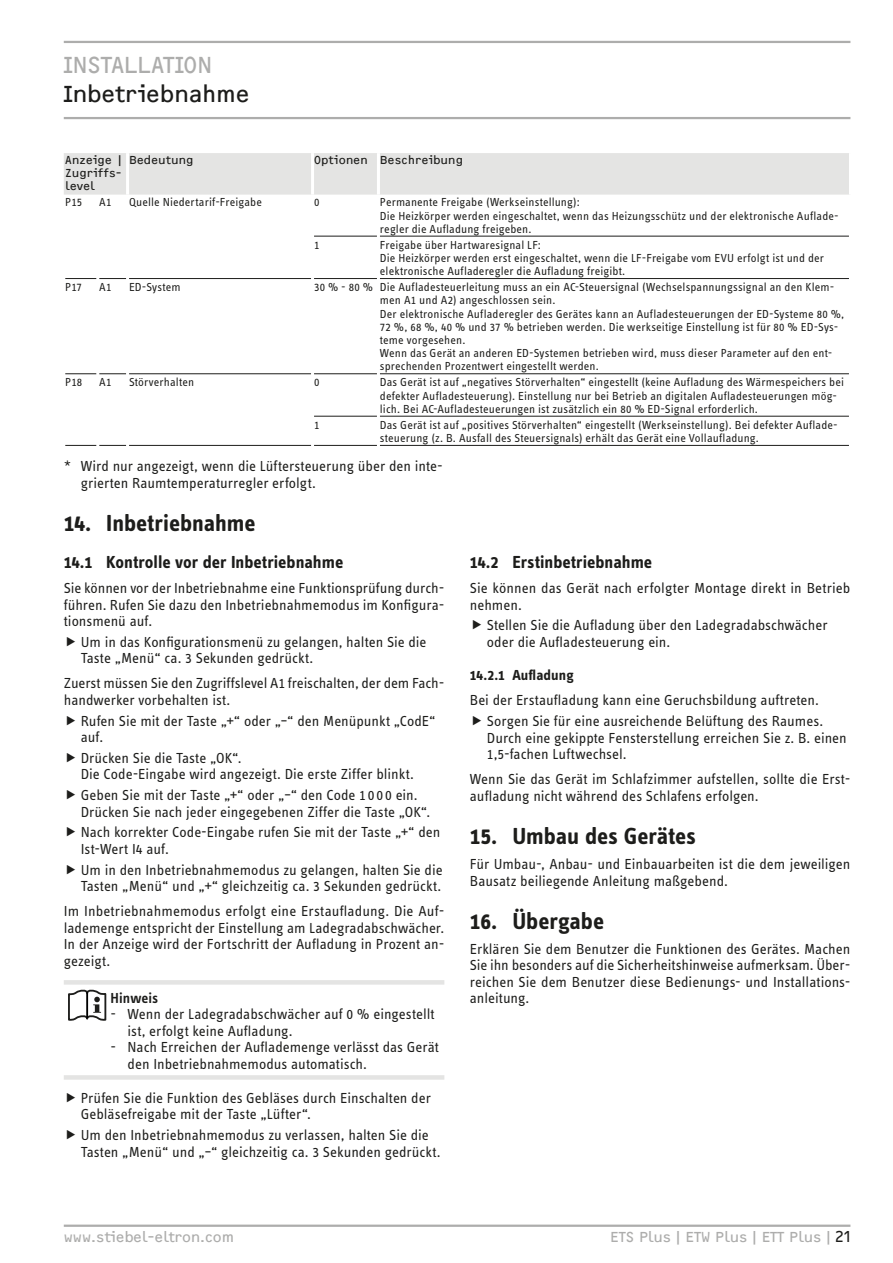
<style>
.page{position:relative;width:893px;height:1263px;background:#fff}
.page>*{position:absolute;margin:0;border:0;box-sizing:border-box;transform-origin:0 0}
.t1{font:700 24px "STE Info Text";color:#1d1d1b}
.t2{font:24px "F2 FOCR Bczyk Com";color:#1d1d1b}
.t3{font:24px "F2 FOCR Bczyk Com";color:#adadac}
.t4{font:700 18px "STE Info Text";color:#1d1d1b}
.t5{font:15px/16.5px "STE Info Text";color:#1d1d1b}
.t6{font:15px "F2 FOCR Bczyk Com";color:#adadac}
.t7{font:700 15px "STE Info Text";letter-spacing:.005em;color:#1d1d1b}
.t8{font:600 15px "STE Info Text";letter-spacing:.005em;color:#1d1d1b}
.t9{font:12px/13.2px "STE Info Text";letter-spacing:.01em;color:#1d1d1b}
.t10{font:12px/13.2px "F2 FOCR Bczyk Com";letter-spacing:.015em;color:#1d1d1b}
.s1{color:#1d1d1b}
</style>
<div class="page">
<hr style="left:64px;top:41px;width:786px;height:2px;background:#adadac">
<hr style="left:64px;top:117px;width:786px;height:2px;background:#adadac">
<hr style="left:64px;top:1224px;width:786px;height:3px;background:#adadac">
<div style="left:64px;top:153px;width:785px;height:42px;background:#e4e4e3"></div>
<hr style="left:311px;top:153px;width:3px;height:42px;background:#fff">
<hr style="left:377px;top:153px;width:3px;height:42px;background:#fff">
<hr style="left:126px;top:153px;width:3px;height:42px;background:#fff">
<hr style="left:314px;top:236px;width:63px;height:1px;background:#1d1d1b">
<hr style="left:380px;top:236px;width:469px;height:1px;background:#1d1d1b">
<hr style="left:65px;top:278px;width:31px;height:1px;background:#1d1d1b">
<svg style="left:99px;top:278px;width:27px;height:1px"></svg>
<hr style="left:129px;top:278px;width:182px;height:1px;background:#1d1d1b">
<hr style="left:314px;top:278px;width:63px;height:1px;background:#1d1d1b">
<hr style="left:380px;top:278px;width:469px;height:1px;background:#1d1d1b">
<hr style="left:65px;top:373px;width:31px;height:1px;background:#1d1d1b">
<svg style="left:99px;top:373px;width:27px;height:1px"></svg>
<hr style="left:129px;top:373px;width:182px;height:1px;background:#1d1d1b">
<hr style="left:314px;top:373px;width:63px;height:1px;background:#1d1d1b">
<hr style="left:380px;top:373px;width:469px;height:1px;background:#1d1d1b">
<hr style="left:314px;top:416px;width:63px;height:1px;background:#1d1d1b">
<hr style="left:380px;top:416px;width:469px;height:1px;background:#1d1d1b">
<hr style="left:65px;top:445px;width:31px;height:1px;background:#1d1d1b">
<svg style="left:99px;top:445px;width:27px;height:1px"></svg>
<hr style="left:129px;top:445px;width:182px;height:1px;background:#1d1d1b">
<hr style="left:314px;top:445px;width:63px;height:1px;background:#1d1d1b">
<hr style="left:380px;top:445px;width:469px;height:1px;background:#1d1d1b">
<div style="left:64px;top:980px;width:380px;height:5px;background:#e4e4e3"></div>
<div style="left:64px;top:1075px;width:380px;height:5px;background:#e4e4e3"></div>
<svg style="left:68px;top:990px;width:38px;height:31px"></svg>
<hr style="left:86px;top:993px;width:2px;height:24px;background:#000">
<h1 class="t3" style="left:64px;top:51px;width:22px">Installati</h1>
<h1 class="t3" style="left:184px;top:51px;width:26px">on</h1>
<h1 class="t2" style="left:64px;top:80px;width:187px">Inbetriebnahme</h1>
<p class="t10" style="left:65px;top:153px;width:130px">Anzeige | Bedeutung<br>Zugriffs-<br>level</p>
<p class="t10" style="left:314px;top:153px;width:151px">Optionen Beschreibung</p>
<p class="t9" style="left:65px;top:196px;width:19px">P15</p>
<p class="t9" style="left:99px;top:196px;width:14px">A1</p>
<p class="t9" style="left:129px;top:196px;width:134px">Quelle Niedertarif-Freigabe</p>
<p class="t9" style="left:314px;top:196px;width:7px">0</p>
<p class="t9" style="left:380px;top:196px;width:460px">Permanente Freigabe (Werkseinstellung):<br>Die Heizkörper werden eingeschaltet, wenn das Heizungsschütz und der elektronische Auflade&shy;regler die Aufladung freigeben.</p>
<p class="t9" style="left:314px;top:238px;width:7px">1</p>
<p class="t9" style="left:380px;top:238px;width:446px">Freigabe über Hartwaresignal LF:<br>Die Heizkörper werden erst eingeschaltet, wenn die LF-Freigabe vom EVU erfolgt ist und der elektronische Aufladeregler die Aufladung freigibt.</p>
<p class="t9" style="left:65px;top:281px;width:18px">P17</p>
<p class="t9" style="left:99px;top:281px;width:14px">A1</p>
<p class="t9" style="left:129px;top:281px;width:53px">ED-System</p>
<p class="t9" style="left:380px;top:281px;width:466px;text-indent:-66px">30 % - 80 % Die Aufladesteuerleitung muss an ein AC-Steuersignal (Wechselspannungssignal an den Klem&shy;men A1 und A2) angeschlossen sein.<br>Der elektronische Aufladeregler des Gerätes kann an Aufladesteuerungen der ED-Systeme 80 %, 72 %, 68 %, 40 % und 37 % betrieben werden. Die werkseitige Einstellung ist für 80 % ED-Sys&shy;teme vorgesehen.<br>Wenn das Gerät an anderen ED-Systemen betrieben wird, muss dieser Parameter auf den ent&shy;sprechenden Prozentwert eingestellt werden.</p>
<p class="t9" style="left:65px;top:376px;width:19px">P18</p>
<p class="t9" style="left:99px;top:376px;width:14px">A1</p>
<p class="t9" style="left:129px;top:376px;width:67px">Störverhalten</p>
<p class="t9" style="left:314px;top:376px;width:7px">0</p>
<p class="t9" style="left:380px;top:376px;width:466px">Das Gerät ist auf „negatives Störverhalten“ eingestellt (keine Aufladung des Wärmespeichers bei defekter Aufladesteuerung). Einstellung nur bei Betrieb an digitalen Aufladesteuerungen mög&shy;lich. Bei AC-Aufladesteuerungen ist zusätzlich ein 80 % ED-Signal erforderlich.</p>
<p class="t9" style="left:314px;top:418px;width:7px">1</p>
<p class="t9" style="left:380px;top:418px;width:459px">Das Gerät ist auf „positives Störverhalten“ eingestellt (Werkseinstellung). Bei defekter Auflade&shy;steuerung (z. B. Ausfall des Steuersignals) erhält das Gerät eine Vollaufladung.</p>
<p class="t5" style="left:81px;top:458px;width:364px;text-indent:-17px">* Wird nur angezeigt, wenn die Lüftersteuerung über den inte&shy;grierten Raumtemperaturregler erfolgt.</p>
<h1 class="t1" style="left:64px;top:509px;width:193px">14. Inbetriebnahme</h1>
<p class="t4" style="left:64px;top:551px;width:281px">14.1 Kontrolle vor der Inbetriebnahme</p>
<p class="t5" style="left:64px;top:580px;width:382px;text-align:justify">Sie können vor der Inbetriebnahme eine Funktionsprüfung durch&shy;führen. Rufen Sie dazu den Inbetriebnahmemodus im Konfigura&shy;tionsmenü auf.</p>
<p class="t5" style="left:81px;top:633px;width:347px">Um in das Konfigurationsmenü zu gelangen, halten Sie die<br>Taste „Menü“ ca. 3 Sekunden gedrückt.</p>
<p class="t5" style="left:64px;top:675px;width:382px">Zuerst müssen Sie den Zugriffslevel A1 freischalten, der dem Fach&shy;handwerker vorbehalten ist.</p>
<p class="t5" style="left:81px;top:712px;width:356px">Rufen Sie mit der Taste „+“ oder „–“ den Menüpunkt „CodE“ auf.</p>
<p class="t5" style="left:81px;top:749px;width:335px">Drücken Sie die Taste „OK“.<br>Die Code-Eingabe wird angezeigt. Die erste Ziffer blinkt.</p>
<p class="t5" style="left:81px;top:787px;width:351px">Geben Sie mit der Taste „+“ oder „–“ den Code 1 0 0 0 ein.<br>Drücken Sie nach jeder eingegebenen Ziffer die Taste „OK“.</p>
<p class="t5" style="left:81px;top:824px;width:361px">Nach korrekter Code-Eingabe rufen Sie mit der Taste „+“ den<br>Ist-Wert I4 auf.</p>
<p class="t5" style="left:81px;top:861px;width:363px">Um in den Inbetriebnahmemodus zu gelangen, halten Sie die<br>Tasten „Menü“ und „+“ gleichzeitig ca. 3 Sekunden gedrückt.</p>
<p class="t5" style="left:64px;top:903px;width:382px;text-align:justify">Im Inbetriebnahmemodus erfolgt eine Erstaufladung. Die Auf&shy;lademenge entspricht der Einstellung am Ladegradabschwächer.<br>In der Anzeige wird der Fortschritt der Aufladung in Prozent an&shy;gezeigt.</p>
<p class="t8" style="left:111px;top:989px;width:49px">Hinweis</p>
<p class="t5" style="left:128px;top:1006px;width:309px;text-indent:-17px">- Wenn der Ladegradabschwächer auf 0 % eingestellt ist, erfolgt keine Aufladung.</p>
<p class="t5" style="left:128px;top:1039px;width:313px;text-indent:-17px">- Nach Erreichen der Auflademenge verlässt das Gerät den Inbetriebnahmemodus automatisch.</p>
<p class="t5" style="left:81px;top:1090px;width:352px">Prüfen Sie die Funktion des Gebläses durch Einschalten der<br>Gebläsefreigabe mit der Taste „Lüfter“.</p>
<p class="t5" style="left:81px;top:1127px;width:361px">Um den Inbetriebnahmemodus zu verlassen, halten Sie die<br>Tasten „Menü“ und „–“ gleichzeitig ca. 3 Sekunden gedrückt.</p>
<p class="t4" style="left:470px;top:551px;width:184px">14.2 Erstinbetriebnahme</p>
<p class="t5" style="left:470px;top:580px;width:382px">Sie können das Gerät nach erfolgter Montage direkt in Betrieb nehmen.</p>
<p class="t5" style="left:487px;top:617px;width:342px">Stellen Sie die Aufladung über den Ladegradabschwächer oder die Aufladesteuerung ein.</p>
<p class="t7" style="left:470px;top:666px;width:105px">14.2.1 Aufladung</p>
<p class="t5" style="left:470px;top:690px;width:355px;line-height:20.7px;text-align:right">Bei der Erstaufladung kann eine Geruchsbildung auftreten.<br>Sorgen Sie für eine ausreichende Belüftung des Raumes.</p>
<p class="t5" style="left:487px;top:729px;width:361px">Durch eine gekippte Fensterstellung erreichen Sie z. B. einen<br>1,5-fachen Luftwechsel.</p>
<p class="t5" style="left:470px;top:771px;width:382px">Wenn Sie das Gerät im Schlafzimmer aufstellen, sollte die Erst&shy;aufladung nicht während des Schlafens erfolgen.</p>
<h1 class="t1" style="left:470px;top:822px;width:228px">15. Umbau des Gerätes</h1>
<p class="t5" style="left:470px;top:856px;width:382px">Für Umbau-, Anbau- und Einbauarbeiten ist die dem jeweiligen<br>Bausatz beiliegende Anleitung maßgebend.</p>
<h1 class="t1" style="left:470px;top:907px;width:136px">16. Übergabe</h1>
<p class="t5" style="left:470px;top:941px;width:382px;text-align:justify">Erklären Sie dem Benutzer die Funktionen des Gerätes. Machen Sie ihn besonders auf die Sicherheitshinweise aufmerksam. Über&shy;reichen Sie dem Benutzer diese Bedienungs- und Installations&shy;anleitung.</p>
<p class="t6" style="left:64px;top:1228px;width:172px">www.stiebel-eltron.com</p>
<p class="t6" style="left:610px;top:1228px;width:242px">ETS Plus|ETW Plus|ETT Plus|<span class="s1">21</span></p>
</div>
